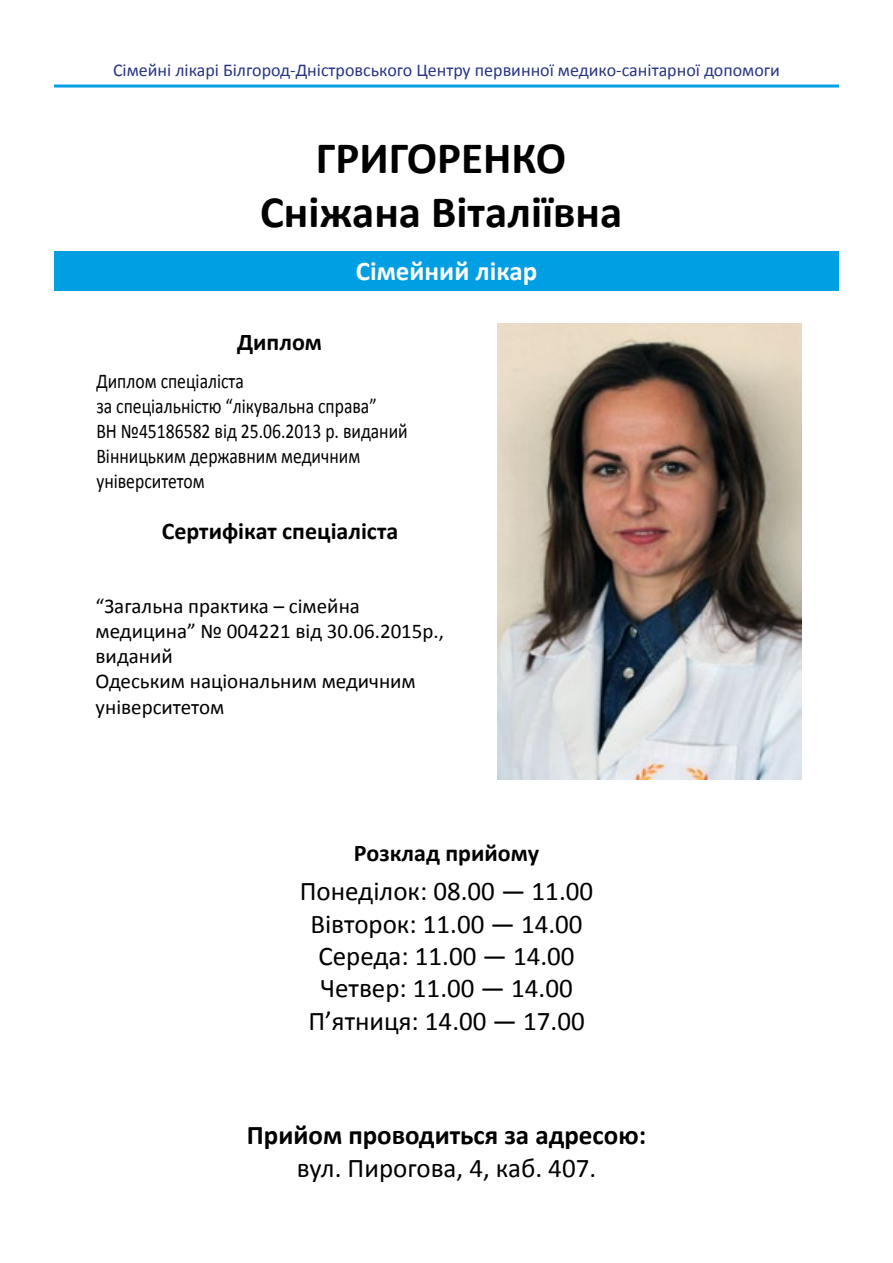
<style>
.page{position:relative;width:893px;height:1263px;background:#fff}
.page>*{position:absolute;margin:0;border:0;box-sizing:border-box;transform-origin:0 0}
.t1{font:700 45px/54px "Calibri";color:#000;text-align:center}
.t2{font:27px/32.4px "Calibri";color:#000;text-align:center}
.t3{font:700 27px "Calibri";color:#000}
.t4{font:700 27px "Calibri";color:#fff}
.t5{font:700 24px "Calibri";color:#000}
.t6{font:21px/25.2px "Calibri";color:#000;scale:.84 1}
.t7{font:21px/25.2px "Calibri";color:#000}
.t8{font:18px "Calibri";color:#283583}
</style>
<div class="page">
<hr style="left:54px;top:85px;width:785px;height:3px;background:#009fe3">
<div style="left:54px;top:251px;width:785px;height:39px;background:#009fe3"></div>
<img style="left:497px;top:323px;width:304px;height:456px">
<p class="t8" style="left:113px;top:59px;width:668px">Сімейні лікарі Білгород-Дністровського Центру первинної медико-санітарної допомоги</p>
<h1 class="t1" style="left:260px;top:131px;width:364px">ГРИГОРЕНКО<br>Сніжана Віталіївна</h1>
<p class="t4" style="left:356px;top:253px;width:183px">Сімейний лікар</p>
<p class="t5" style="left:237px;top:326px;width:86px">Диплом</p>
<p class="t6" style="left:96px;top:368px;width:372px">Диплом спеціаліста<br>за спеціальністю “лікувальна справа”<br>ВН №45186582 від 25.06.2013 р. виданий<br>Вінницьким державним медичним університетом</p>
<p class="t5" style="left:162px;top:515px;width:238px">Сертифікат спеціаліста</p>
<p class="t7" style="left:96px;top:593px;width:350px">“Загальна практика – сімейна медицина” № 004221 від 30.06.2015р., виданий<br>Одеським національним медичним університетом</p>
<p class="t5" style="left:354px;top:837px;width:187px">Розклад прийому</p>
<p class="t2" style="left:300px;top:875px;width:295px">Понеділок: 08.00 — 11.00<br>Вівторок: 11.00 — 14.00<br>Середа: 11.00 — 14.00<br>Четвер: 11.00 — 14.00<br>Пʼятниця: 14.00 — 17.00</p>
<p class="t3" style="left:247px;top:1118px;width:401px">Прийом проводиться за адресою:</p>
<p class="t2" style="left:297px;top:1151px;width:301px">вул. Пирогова, 4, каб. 407.</p>
</div>
